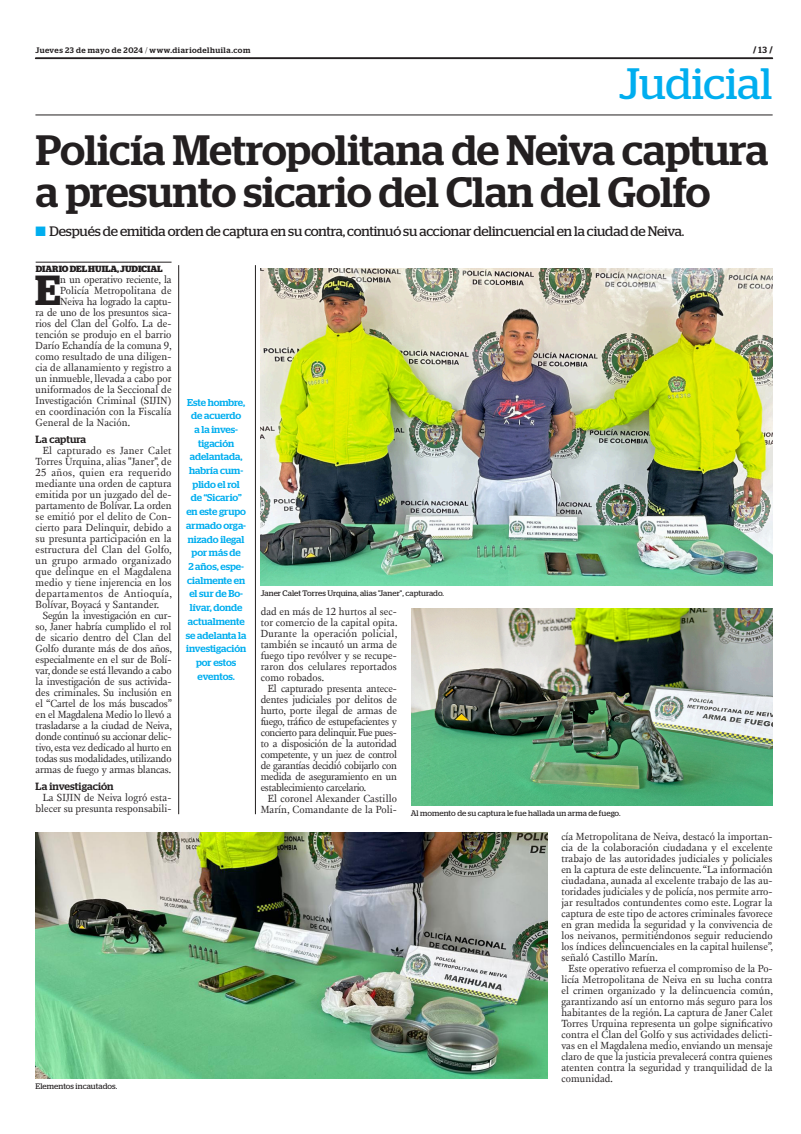
<style>
.page{position:relative;width:801px;height:1134px;background:#fff}
.page>*{position:absolute;margin:0;border:0;box-sizing:border-box;transform-origin:0 0}
.t1{font:43.9px "Stag";color:#00aeef}
.TITULO{font:500 42.4px/42.4px "Stag";letter-spacing:-.005em;color:#231f20}
.TEXTO_UNO{font:600 42px "Stag";color:#231f20}
.SUMARIO{font:13.7px "Stag";letter-spacing:-.015em;color:#231f20}
.TEXTO{font:10.6px/11px "New Fournier BP";letter-spacing:.005em;color:#231f20;text-align:justify}
.TEXTO_UNO-2{font:10.6px "New Fournier BP";letter-spacing:.005em;color:#231f20}
.INTERTITULO{font:500 10.5px "Stag";letter-spacing:.005em;color:#231f20}
.DESTACADO_AZUL{font:500 10px/13.7px "Stag";letter-spacing:-.005em;color:#00aeef;text-align:center}
.CREDITO_1{font:700 9px "Stag";color:#231f20}
.PIE_DE_FOTO{font:8px "Stag";letter-spacing:.005em;color:#231f20}
.t2{font:500 8px "Stag";letter-spacing:.06em;color:#231f20}
.s1{font-weight:300}
.s2{font-weight:500}
.s3{color:#00aeef}
</style>
<div class="page">
<svg style="left:35px;top:58px;width:738px;height:1px"></svg>
<hr style="left:35px;top:115px;width:737px;height:1px;background:#231f20">
<img style="left:261px;top:269px;width:511px;height:316px">
<img style="left:411px;top:608px;width:361px;height:197px">
<img style="left:36px;top:832px;width:511px;height:246px">
<hr style="left:36px;top:262px;width:135px;height:1px;background:#231f20">
<hr style="left:178px;top:265px;width:1px;height:549px;background:#231f20">
<hr style="left:255px;top:265px;width:1px;height:549px;background:#231f20">
<p class="t2" style="left:35px;top:45px;width:216px">Jueves 23 de mayo de 2024 <span class="s1">/</span> www.diariodelhuila.com</p>
<p class="CREDITO_1" style="left:753px;top:45px;width:21px">/ <span class="s2">13</span> /</p>
<p class="t1" style="left:619px;top:59px;width:155px">Judicial</p>
<p class="TITULO" style="left:36px;top:129px;width:734px">Policía Metropolitana de Neiva captura a presunto sicario del Clan del Golfo</p>
<p class="SUMARIO" style="left:35px;top:223px;width:650px"><span class="s3">■</span> Después de emitida orden de captura en su contra, continuó su accionar delincuencial en la ciudad de Neiva.</p>
<p class="CREDITO_1" style="left:36px;top:264px;width:128px">DIARIO DEL HUILA, JUDICIAL</p>
<p class="TEXTO_UNO" style="left:35px;top:266px;width:27px">E</p>
<p class="TEXTO_UNO-2" style="left:60px;top:273px;width:113px">n un operativo reciente, la</p>
<p class="TEXTO_UNO-2" style="left:60px;top:284px;width:113px">Policía Metropolitana de</p>
<p class="TEXTO_UNO-2" style="left:60px;top:295px;width:113px">Neiva ha logrado la captu-</p>
<p class="TEXTO_UNO-2" style="left:36px;top:306px;width:137px">ra de uno de los presuntos sica-</p>
<p class="TEXTO_UNO-2" style="left:36px;top:317px;width:137px">rios del Clan del Golfo. La de-</p>
<p class="TEXTO_UNO-2" style="left:36px;top:328px;width:137px">tención se produjo en el barrio</p>
<p class="TEXTO_UNO-2" style="left:36px;top:339px;width:138px">Darío Echandía de la comuna 9,</p>
<p class="TEXTO_UNO-2" style="left:36px;top:350px;width:137px">como resultado de una diligen-</p>
<p class="TEXTO_UNO-2" style="left:36px;top:361px;width:137px">cia de allanamiento y registro a</p>
<p class="TEXTO_UNO-2" style="left:36px;top:372px;width:137px">un inmueble, llevada a cabo por</p>
<p class="TEXTO_UNO-2" style="left:36px;top:383px;width:137px">uniformados de la Seccional de</p>
<p class="TEXTO_UNO-2" style="left:36px;top:394px;width:137px">Investigación Criminal (SIJIN)</p>
<p class="TEXTO_UNO-2" style="left:36px;top:405px;width:137px">en coordinación con la Fiscalía</p>
<p class="TEXTO_UNO-2" style="left:36px;top:416px;width:96px">General de la Nación.</p>
<p class="INTERTITULO" style="left:36px;top:433px;width:52px">La captura</p>
<p class="TEXTO" style="left:36px;top:445px;width:138px;text-indent:7px">El capturado es Janer Calet Torres Urquina, alias "Janer", de 25 años, quien era requerido mediante una orden de captura emitida por un juzgado del de&shy;partamento de Bolívar. La orden se emitió por el delito de Con&shy;cierto para Delinquir, debido a su presunta participación en la estructura del Clan del Golfo, un grupo armado organizado que delinque en el Magdalena medio y tiene injerencia en los departamentos de Antioquía, Bolívar, Boyacá y Santander.</p>
<p class="TEXTO" style="left:36px;top:610px;width:138px;text-indent:7px">Según la investigación en cur&shy;so, Janer habría cumplido el rol de sicario dentro del Clan del Golfo durante más de dos años, especialmente en el sur de Bolí&shy;var, donde se está llevando a cabo la investigación de sus activida&shy;des criminales. Su inclusión en el “Cartel de los más buscados” en el Magdalena Medio lo llevó a trasladarse a la ciudad de Neiva, donde continuó su accionar delic&shy;tivo, esta vez dedicado al hurto en todas sus modalidades, utilizando armas de fuego y armas blancas.</p>
<p class="INTERTITULO" style="left:36px;top:780px;width:79px">La investigación</p>
<p class="TEXTO" style="left:36px;top:792px;width:137px;text-align:right">La SIJIN de Neiva logró esta&shy;blecer su presunta responsabili-</p>
<p class="DESTACADO_AZUL" style="left:186px;top:395px;width:62px">Este hombre, de acuerdo<br>a la inves&shy;tigación adelantada, habría cum&shy;plido el rol de “Sicario” en este grupo armado orga&shy;nizado ilegal por más de<br>2 años, espe&shy;cialmente en el sur de Bo&shy;lívar, donde actualmente se adelanta la investigación por estos eventos.</p>
<p class="PIE_DE_FOTO" style="left:261px;top:588px;width:185px">Janer Calet Torres Urquina, alias "Janer", capturado.</p>
<p class="TEXTO" style="left:261px;top:606px;width:138px">dad en más de 12 hurtos al sec&shy;tor comercio de la capital opita.<br>Durante la operación policial, también se incautó un arma de fuego tipo revólver y se recupe&shy;raron dos celulares reportados como robados.</p>
<p class="TEXTO" style="left:261px;top:683px;width:138px;text-indent:7px">El capturado presenta antece&shy;dentes judiciales por delitos de hurto, porte ilegal de armas de fuego, tráfico de estupefacientes y concierto para delinquir. Fue pues&shy;to a disposición de la autoridad competente, y un juez de control de garantías decidió cobijarlo con medida de aseguramiento en un establecimiento carcelario.</p>
<p class="TEXTO" style="left:261px;top:793px;width:138px;text-align:right">El coronel Alexander Castillo<br>Marín, Comandante de la Poli-</p>
<p class="PIE_DE_FOTO" style="left:411px;top:808px;width:211px">Al momento de su captura le fue hallada un arma de fuego.</p>
<p class="PIE_DE_FOTO" style="left:36px;top:1081px;width:83px">Elementos incautados.</p>
<p class="TEXTO" style="left:561px;top:831px;width:213px">cía Metropolitana de Neiva, destacó la importan&shy;cia de la colaboración ciudadana y el excelente trabajo de las autoridades judiciales y policiales en la captura de este delincuente. “La información ciudadana, aunada al excelente trabajo de las au&shy;toridades judiciales y de policía, nos permite arro&shy;jar resultados contundentes como este. Lograr la captura de este tipo de actores criminales favorece en gran medida la seguridad y la convivencia de los neivanos, permitiéndonos seguir reduciendo los índices delincuenciales en la capital huilense”, señaló Castillo Marín.</p>
<p class="TEXTO" style="left:561px;top:963px;width:213px;text-indent:7px">Este operativo refuerza el compromiso de la Po&shy;licía Metropolitana de Neiva en su lucha contra el crimen organizado y la delincuencia común, garantizando así un entorno más seguro para los habitantes de la región. La captura de Janer Calet Torres Urquina representa un golpe significativo contra el Clan del Golfo y sus actividades delicti&shy;vas en el Magdalena medio, enviando un mensaje claro de que la justicia prevalecerá contra quienes atenten contra la seguridad y tranquilidad de la comunidad.</p>
</div>
